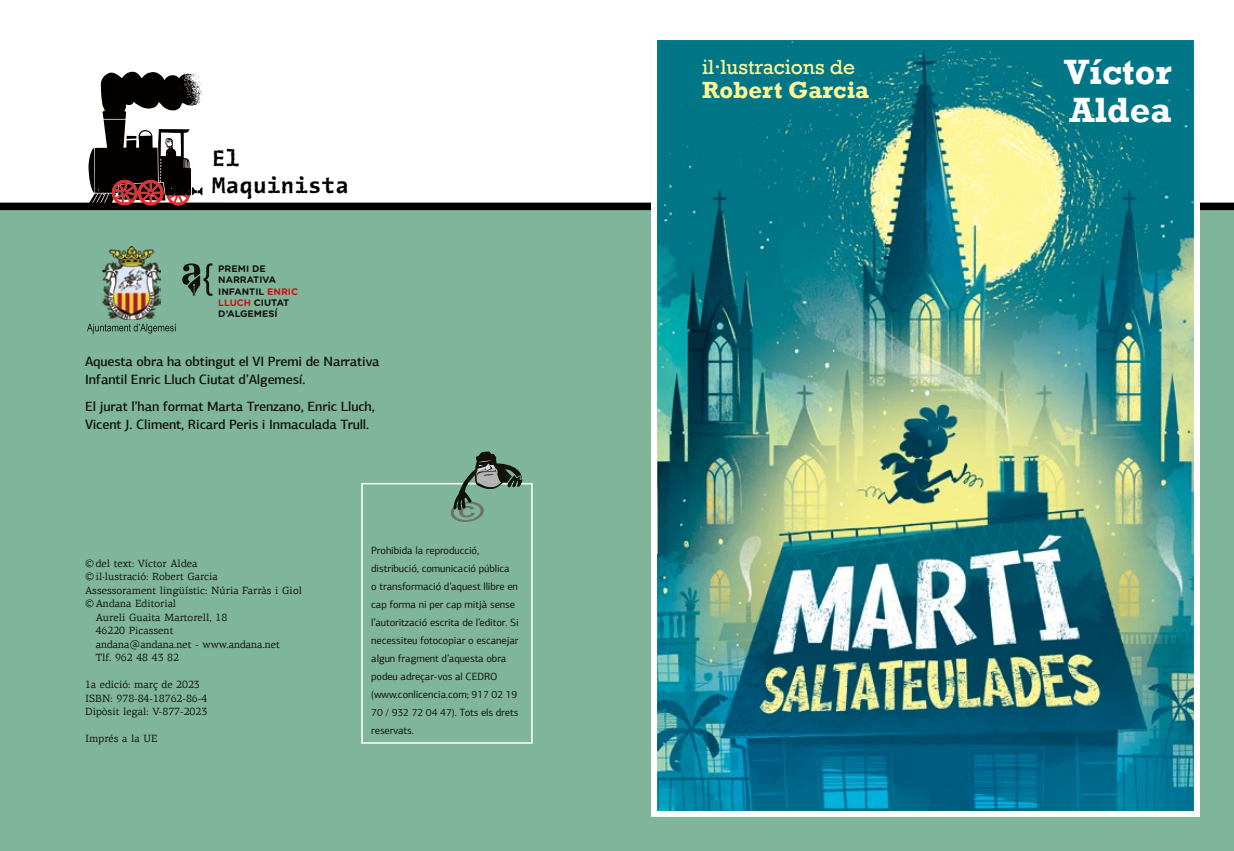
<style>
.page{position:relative;width:1234px;height:851px;background:#fff}
.page>*{position:absolute;margin:0;border:0;box-sizing:border-box;transform-origin:0 0}
.t1{font:700 36px/37.5px "Rockwell";color:#fff}
.t2{font:700 24px "Rockwell";color:#fff696}
.t3{font:700 22.95px/27.5px "The Sans Typewriter";color:#030000}
.t4{font:21px "Rockwell";color:#fff696}
.t5{font:500 13.5px/18px "PF Agora Sans Pro";letter-spacing:-.01em;color:#12120d}
.t6{font:10.5px/18px "PF Agora Sans Pro";letter-spacing:-.01em;color:#12120d}
.t7{font:10.5px/13.5px "PF Agora Serif Pro";color:#12120d}
.t8{font:700 9.45px/11.4px "Gotham Rounded";color:#12120d}
.s1{color:#cc1216}
</style>
<div class="page">
<div style="left:0;top:206px;width:1233px;height:644px;background:#7fb59b"></div>
<div style="left:0;top:202px;width:1233px;height:8px;background:#030000"></div>
<img style="left:658px;top:41px;width:534px;height:768px">
<div style="left:651px;top:34px;width:548px;height:782px;border:6px solid #fff"></div>
<div style="left:361px;top:483px;width:171px;height:260px;border:2px solid #fff"></div>
<svg style="left:450px;top:451px;width:72px;height:71px"></svg>
<svg style="left:87px;top:323px;width:89px;height:10px"></svg>
<img style="left:103px;top:247px;width:57px;height:72px">
<svg style="left:182px;top:263px;width:30px;height:33px"></svg>
<svg style="left:88px;top:71px;width:130px;height:135px"></svg>
<h3 class="t3" style="left:212px;top:145px;width:139px">El<br>Maquinista</h3>
<p class="t8" style="left:218px;top:262px;width:81px">PREMI DE<br>NARRATIVA<br>INFANTIL <span class="s1">ENRIC<br>LLUCH</span> CIUTAT<br>D’ALGEMESÍ</p>
<p class="t5" style="left:85px;top:353px;width:296px">Aquesta obra ha obtingut el VI Premi de Narrativa<br>Infantil Enric Lluch Ciutat d’Algemesí.</p>
<p class="t5" style="left:85px;top:397px;width:291px">El jurat l’han format Marta Trenzano, Enric Lluch,<br>Vicent J. Climent, Ricard Peris i Inmaculada Trull.</p>
<p class="t7" style="left:85px;top:556px;width:114px">©del text: Víctor Aldea</p>
<p class="t7" style="left:85px;top:569px;width:134px">©il·lustració: Robert Garcia</p>
<p class="t7" style="left:85px;top:583px;width:218px">Assessorament lingüístic: Núria Farràs i Giol</p>
<p class="t7" style="left:85px;top:596px;width:93px">©Andana Editorial</p>
<p class="t7" style="left:96px;top:610px;width:133px">Aureli Guaita Martorell, 18</p>
<p class="t7" style="left:96px;top:623px;width:79px">46220 Picassent</p>
<p class="t7" style="left:96px;top:637px;width:186px">andana@andana.net - www.andana.net</p>
<p class="t7" style="left:96px;top:650px;width:85px">Tlf. 962 48 43 82</p>
<p class="t7" style="left:85px;top:677px;width:124px">1a edició: març de 2023<br>ISBN: 978-84-18762-86-4<br>Dipòsit legal: V-877-2023</p>
<p class="t7" style="left:85px;top:731px;width:74px">Imprés a la UE</p>
<p class="t6" style="left:371px;top:541px;width:149px">Prohibida la reproducció, distribució, comunicació pública<br>o transformació d’aquest llibre en cap forma ni per cap mitjà sense l’autorització escrita de l’editor. Si necessiteu fotocopiar o escanejar algun fragment d’aquesta obra podeu adreçar-vos al CEDRO (www.conlicencia.com; 917 02 19<br>70 / 932 72 04 47). Tots els drets reservats.</p>
<h3 class="t4" style="left:702px;top:55px;width:154px">il∙lustracions de</h3>
<h2 class="t2" style="left:702px;top:75px;width:169px">Robert Garcia</h2>
<h1 class="t1" style="left:1063px;top:54px;width:109px">Víctor<br>Aldea</h1>
</div>
